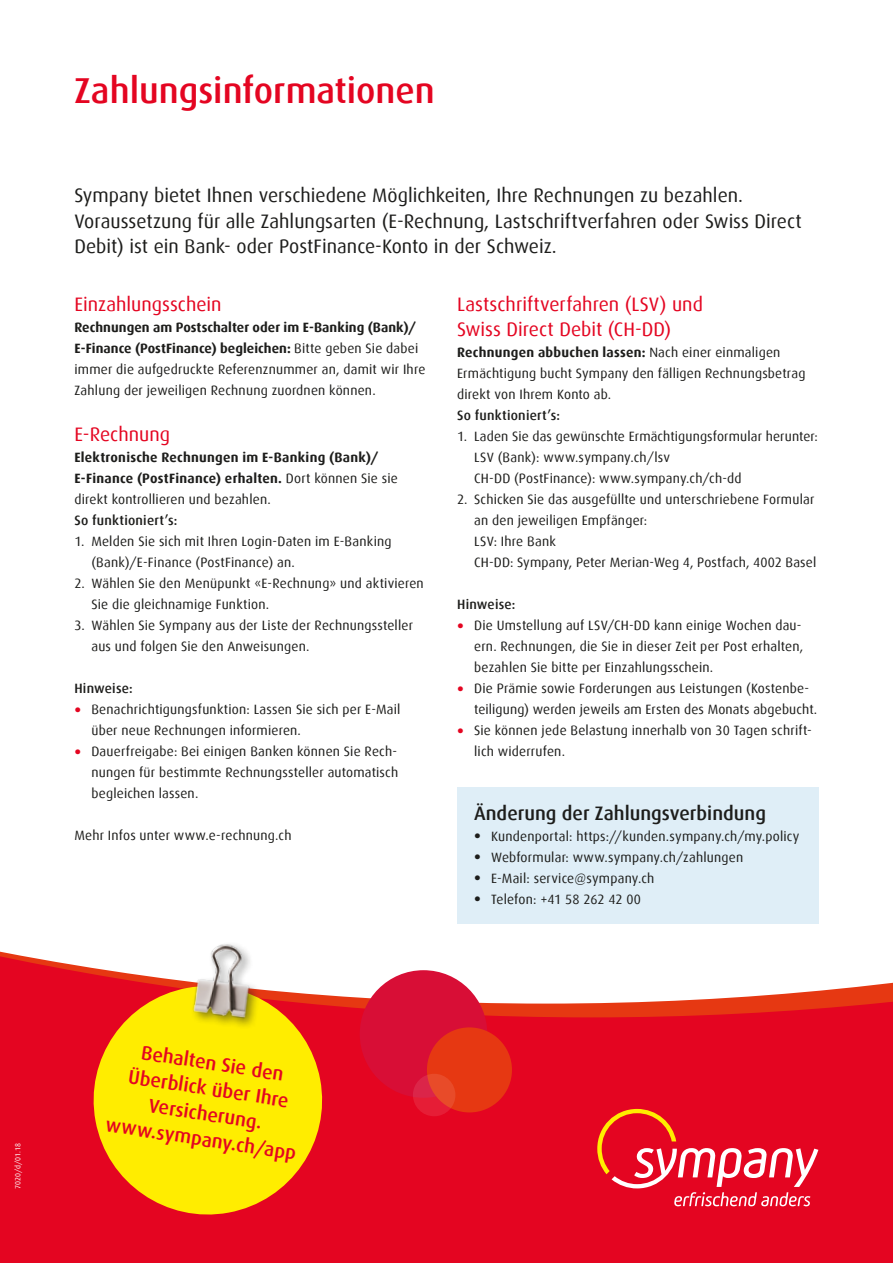
<style>
.page{position:relative;width:893px;height:1263px;background:#e40521}
.page>*{position:absolute;margin:0;border:0;box-sizing:border-box;transform-origin:0 0}
.t1{font:500 36px "Dax";color:#e40521}
.t2{font:19.5px/25.5px "Dax";color:#1d1d1b}
.t3{font:19.5px/25.5px "Dax";color:#e40521}
.t4{font:500 19.5px/25.5px "Dax";color:#e40521;text-align:center}
.t5{font:500 19.5px "Dax";color:#1d1d1b}
.t6{font:13.5px/21px "Dax";letter-spacing:.015em;color:#1d1d1b}
.t7{font:700 13.5px/21px "Dax";letter-spacing:.02em;color:#1d1d1b}
.t8{font:500 13.5px "Dax";letter-spacing:.015em;color:#1d1d1b}
.t9{font:7.5px "Dax";letter-spacing:.005em;color:#fff}
.s1{font-weight:700}
.s2{font-weight:400}
.s3{font-weight:700;font-size:17.25px;color:#e40521}
.s4{font-weight:700;font-size:17.25px}
</style>
<div class="page">
<div style="left:0;top:0;width:893px;height:1003px;background:#fff"></div>
<div style="left:360px;top:970px;width:127px;height:128px;background:#d80e36;border-radius:50%"></div>
<div style="left:427px;top:1027px;width:85px;height:85px;background:#e63812;border-radius:50%"></div>
<svg style="left:413px;top:1074px;width:42px;height:42px"></svg>
<svg style="left:597px;top:1109px;width:221px;height:97px"></svg>
<svg style="left:84px;top:976px;width:248px;height:239px;fill:#ffed00"></svg>
<div style="left:190px;top:941px;width:71px;height:89px;background:#ffed00"></div>
<img style="left:187px;top:939px;width:77px;height:89px">
<div style="left:457px;top:787px;width:362px;height:137px;background:#dfeef7"></div>
<h1 class="t1" style="left:74px;top:70px;width:362px">Zahlungsinformationen</h1>
<p class="t2" style="left:74px;top:183px;width:729px">Sympany bietet Ihnen verschiedene Möglichkeiten, Ihre Rechnungen zu bezahlen.<br>Voraussetzung für alle Zahlungsarten (E-Rechnung, Lastschriftverfahren oder Swiss Direct<br>Debit) ist ein Bank- oder PostFinance-Konto in der Schweiz.</p>
<h2 class="t3" style="left:74px;top:292px;width:149px">Einzahlungsschein</h2>
<p class="t6" style="left:74px;top:317px;width:353px"><span class="s1">Rechnungen am Postschalter oder im E-Banking (Bank)/ E-Finance (PostFinance) begleichen:</span> Bitte geben Sie dabei immer die aufgedruckte Referenznummer an, damit wir Ihre Zahlung der jeweiligen Rechnung zuordnen können.</p>
<h2 class="t3" style="left:74px;top:422px;width:97px">E-Rechnung</h2>
<p class="t7" style="left:74px;top:447px;width:325px">Elektronische Rechnungen im E-Banking (Bank)/<br>E-Finance (PostFinance) erhalten. <span class="s2">Dort können Sie sie direkt kontrollieren und bezahlen.</span></p>
<p class="t8" style="left:74px;top:513px;width:105px">So funktioniert’s:</p>
<p class="t6" style="left:91px;top:531px;width:302px;text-indent:-17px">1. Melden Sie sich mit Ihren Login-Daten im E-Banking (Bank)/E-Finance (PostFinance) an.</p>
<p class="t6" style="left:91px;top:573px;width:334px;text-indent:-17px">2. Wählen Sie den Menüpunkt «E-Rechnung» und aktivieren<br>Sie die gleichnamige Funktion.</p>
<p class="t6" style="left:91px;top:615px;width:323px;text-indent:-17px">3. Wählen Sie Sympany aus der Liste der Rechnungssteller aus und folgen Sie den Anweisungen.</p>
<p class="t8" style="left:74px;top:681px;width:60px">Hinweise:</p>
<p class="t6" style="left:91px;top:699px;width:311px;text-indent:-17px"><span class="s3">•</span> Benachrichtigungsfunktion: Lassen Sie sich per E-Mail über neue Rechnungen informieren.</p>
<p class="t6" style="left:91px;top:741px;width:308px;text-align:justify;text-indent:-17px"><span class="s3">•</span> Dauerfreigabe: Bei einigen Banken können Sie Rech&shy;nungen für bestimmte Rechnungssteller automatisch begleichen lassen.</p>
<p class="t6" style="left:74px;top:825px;width:219px">Mehr Infos unter www.e-rechnung.ch</p>
<h2 class="t3" style="left:457px;top:292px;width:247px">Lastschriftverfahren (LSV) und<br>Swiss Direct Debit (CH-DD)</h2>
<p class="t6" style="left:457px;top:342px;width:350px"><span class="s1">Rechnungen abbuchen lassen:</span> Nach einer einmaligen<br>Ermächtigung bucht Sympany den fälligen Rechnungsbetrag direkt von Ihrem Konto ab.</p>
<p class="t8" style="left:457px;top:408px;width:105px">So funktioniert’s:</p>
<p class="t6" style="left:474px;top:426px;width:345px;text-indent:-17px">1. Laden Sie das gewünschte Ermächtigungsformular herunter:<br>LSV (Bank): www.sympany.ch/lsv<br>CH-DD (PostFinance): www.sympany.ch/ch-dd</p>
<p class="t6" style="left:474px;top:489px;width:344px;text-indent:-17px">2. Schicken Sie das ausgefüllte und unterschriebene Formular an den jeweiligen Empfänger:<br>LSV: Ihre Bank<br>CH-DD: Sympany, Peter Merian-Weg 4, Postfach, 4002 Basel</p>
<p class="t8" style="left:457px;top:597px;width:60px">Hinweise:</p>
<p class="t6" style="left:474px;top:615px;width:331px;text-indent:-17px"><span class="s3">•</span> Die Umstellung auf LSV/CH-DD kann einige Wochen dau&shy;ern. Rechnungen, die Sie in dieser Zeit per Post erhalten, bezahlen Sie bitte per Einzahlungsschein.</p>
<p class="t6" style="left:474px;top:678px;width:345px;text-indent:-17px"><span class="s3">•</span> Die Prämie sowie Forderungen aus Leistungen (Kostenbe&shy;teiligung) werden jeweils am Ersten des Monats abgebucht.</p>
<p class="t6" style="left:474px;top:720px;width:339px;text-indent:-17px"><span class="s3">•</span> Sie können jede Belastung innerhalb von 30 Tagen schrift&shy;lich widerrufen.</p>
<h2 class="t5" style="left:474px;top:802px;width:293px">Änderung der Zahlungsverbindung</h2>
<p class="t6" style="left:474px;top:826px;width:327px"><span class="s4">•</span> Kundenportal: https://kunden.sympany.ch/my.policy</p>
<p class="t6" style="left:474px;top:847px;width:271px"><span class="s4">•</span> Webformular: www.sympany.ch/zahlungen</p>
<p class="t6" style="left:474px;top:868px;width:182px"><span class="s4">•</span> E-Mail: service@sympany.ch</p>
<p class="t6" style="left:474px;top:889px;width:168px"><span class="s4">•</span> Telefon: +41 58 262 42 00</p>
<p class="t9" style="left:14px;top:1188px;width:47px;rotate:-90deg">7020/d/01.18</p>
<h2 class="t4" style="left:120px;top:1036px;width:194px;rotate:9deg">Behalten Sie den<br>Überblick über Ihre<br>Versicherung. www.sympany.ch/app</h2>
</div>
